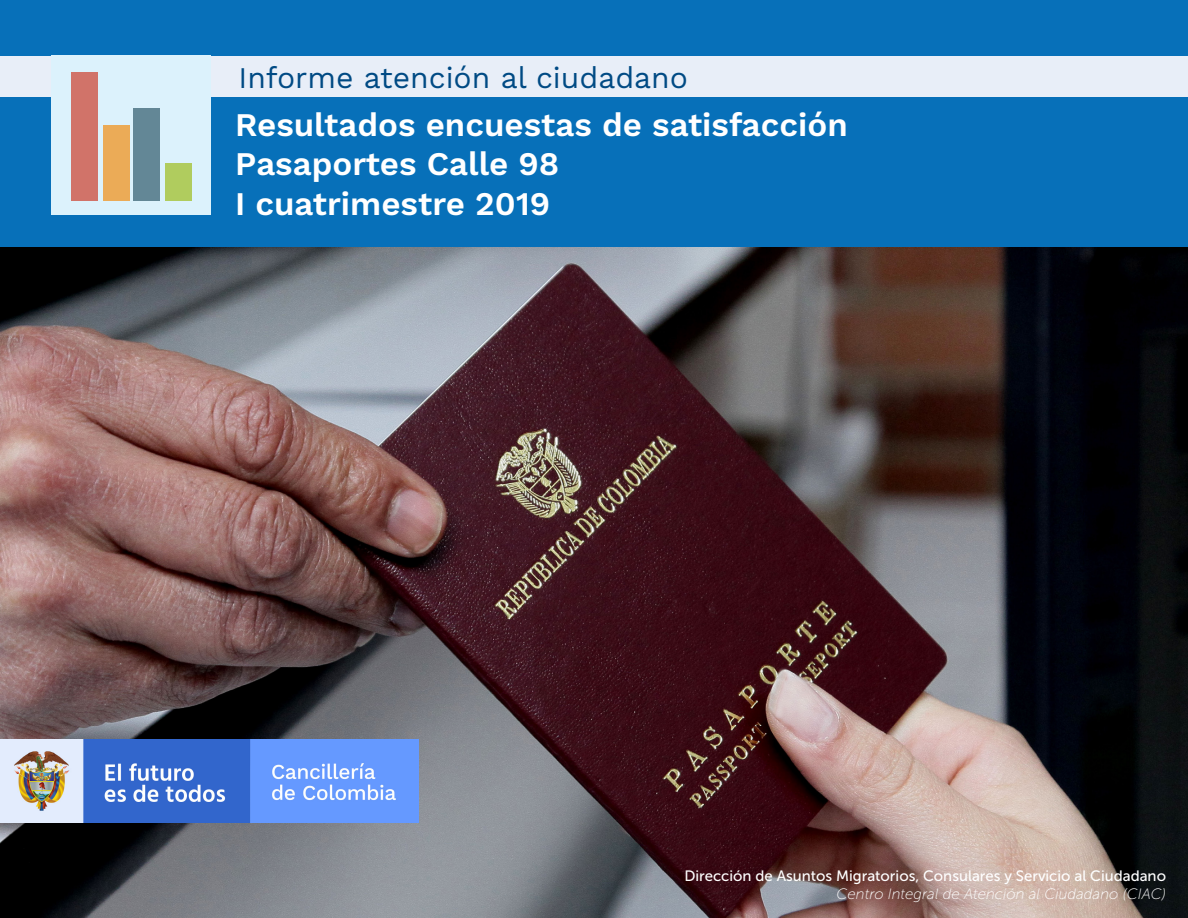
<style>
.page{position:relative;width:1188px;height:918px;background:#fff}
.page>*{position:absolute;margin:0;border:0;box-sizing:border-box;transform-origin:0 0}
.t1{font:600 33px "Work Sans";color:#fff}
.t2{font:30px "Work Sans";color:#004a84}
.Subtitulo_grafico{font:15px "Museo Sans 500";color:#fff}
.t3{font:italic 15px "Museo Sans 100";color:#fff}
</style>
<div class="page">
<img style="left:0;top:247px;width:1188px;height:671px">
<div style="left:0;top:0;width:1188px;height:247px;background:#0770b9"></div>
<div style="left:0;top:56px;width:1188px;height:41px;background:#e8eef8"></div>
<div style="left:52px;top:55px;width:159px;height:159px;background:#dcf2fc"></div>
<div style="left:71px;top:73px;width:27px;height:128px;background:#d17369"></div>
<div style="left:103px;top:125px;width:26px;height:76px;background:#ebab57"></div>
<div style="left:133px;top:109px;width:27px;height:92px;background:#638796"></div>
<div style="left:165px;top:163px;width:26px;height:38px;background:#b0cc5e"></div>
<img style="left:0;top:740px;width:418px;height:83px">
<p class="t2" style="left:239px;top:60px;width:451px">Informe atención al ciudadano</p>
<p class="t1" style="left:235px;top:105px;width:614px">Resultados encuestas de satisfacción</p>
<p class="t1" style="left:235px;top:145px;width:326px">Pasaportes Calle 98</p>
<p class="t1" style="left:235px;top:184px;width:317px">I cuatrimestre 2019</p>
<p class="Subtitulo_grafico" style="left:684px;top:867px;width:483px">Dirección de Asuntos Migratorios, Consulares y Servicio al Ciudadano</p>
<p class="t3" style="left:837px;top:886px;width:331px">Centro Integral de Atención al Ciudadano (CIAC)</p>
</div>
